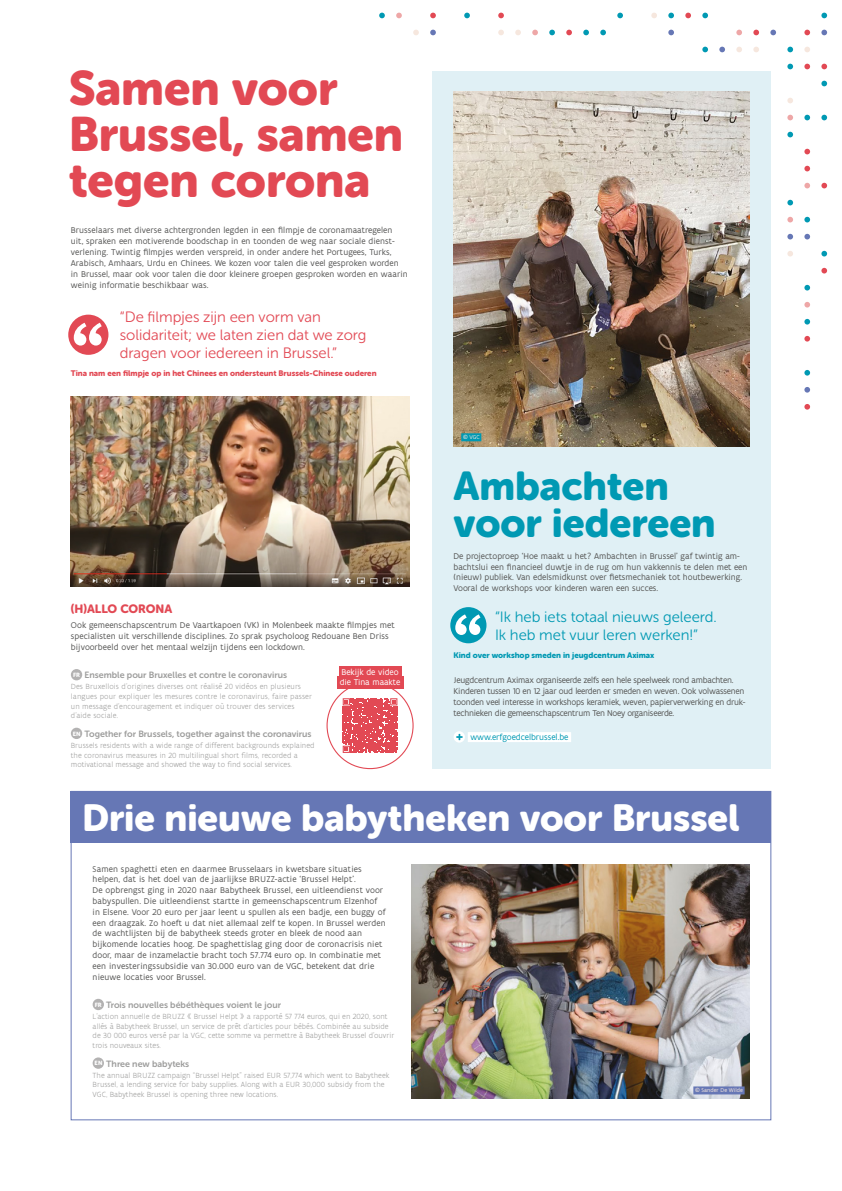
<style>
.page{position:relative;width:842px;height:1191px;background:#fff}
.page>*{position:absolute;margin:0;border:0;box-sizing:border-box;transform-origin:0 0}
.t1{font:48px/46px "Museo Sans Rounded 900";color:#e24954}
.t2{font:40px/37px "Museo Sans Rounded 900";color:#0099b3}
.t3{font:37.5px "Museo Sans Rounded 900";color:#fff}
.t4{font:15px/18px "Museo Sans Rounded 300";color:#e24954}
.t5{font:15px/18px "Museo Sans Rounded 300";color:#0099b3}
.t6{font:12px "Museo Sans Rounded 900";color:#e24954}
.t7{font:9px/10.8px "Flanders Art Sans";letter-spacing:.01em;color:#575756}
.t8{font:9px/10.8px "Flanders Art Sans";letter-spacing:-.025em;color:#575756}
.t9{font:9px "Museo Sans Rounded 700";color:#9d9d9c}
.t10{font:9px "Flanders Art Sans";color:#fff}
.t11{font:9px "Flanders Art Sans";color:#0099b3}
.t12{font:300 8px/9.6px "Flanders Art Sans";color:#9d9d9c}
.t13{font:8px "Museo Sans Rounded 900";color:#e24954}
.t14{font:8px "Museo Sans Rounded 900";color:#0099b3}
.t15{font:6px "Flanders Art Sans";color:#f6e7de}
.s1{font-family:"Museo Sans Rounded 900";font-size:6px;color:#fff}
</style>
<div class="page">
<div style="left:71px;top:669px;width:11px;height:11px;background:#b3b2b2;border-radius:50%"></div>
<div style="left:71px;top:727px;width:11px;height:12px;background:#b3b2b2;border-radius:50%"></div>
<svg style="left:343px;top:698px;width:54px;height:55px;background:#e45a64"></svg>
<div style="left:337px;top:676px;width:66px;height:12px;background:#e24954"></div>
<div style="left:339px;top:666px;width:62px;height:12px;background:#e24954"></div>
<img style="left:71px;top:396px;width:339px;height:190px">
<div style="left:432px;top:71px;width:339px;height:697px;background:#e0f0f5"></div>
<div style="left:468px;top:732px;width:103px;height:10px;background:#fff"></div>
<div style="left:454px;top:731px;width:11px;height:11px;background:#fff;border-radius:50%"></div>
<svg style="left:456px;top:734px;width:7px;height:6px"></svg>
<img style="left:454px;top:91px;width:296px;height:356px">
<div style="left:93px;top:998px;width:11px;height:12px;background:#b3b2b2;border-radius:50%"></div>
<div style="left:93px;top:1057px;width:11px;height:11px;background:#b3b2b2;border-radius:50%"></div>
<div style="left:461px;top:433px;width:20px;height:8px;background:#0099b3"></div>
<div style="left:71px;top:791px;width:700px;height:51px;background:#6677b5"></div>
<img style="left:411px;top:865px;width:339px;height:233px">
<div style="left:693px;top:1086px;width:52px;height:8px;background:#6677b5"></div>
<div style="left:68px;top:315px;width:40px;height:40px;background:#e24954;border-radius:50%"></div>
<svg style="left:74px;top:323px;width:28px;height:22px"></svg>
<div style="left:450px;top:607px;width:36px;height:36px;background:#0099b3;border-radius:50%"></div>
<svg style="left:455px;top:614px;width:25px;height:21px"></svg>
<svg style="left:804px;top:404px;width:6px;height:5px"></svg>
<svg style="left:804px;top:115px;width:6px;height:5px"></svg>
<svg style="left:804px;top:319px;width:6px;height:5px"></svg>
<svg style="left:804px;top:47px;width:6px;height:5px"></svg>
<svg style="left:804px;top:183px;width:6px;height:5px"></svg>
<svg style="left:804px;top:387px;width:6px;height:5px"></svg>
<svg style="left:804px;top:285px;width:6px;height:5px"></svg>
<svg style="left:804px;top:149px;width:6px;height:5px"></svg>
<svg style="left:804px;top:30px;width:6px;height:5px"></svg>
<svg style="left:804px;top:234px;width:6px;height:5px"></svg>
<svg style="left:804px;top:302px;width:6px;height:5px"></svg>
<svg style="left:804px;top:166px;width:6px;height:5px"></svg>
<svg style="left:804px;top:370px;width:6px;height:5px"></svg>
<svg style="left:804px;top:64px;width:6px;height:5px"></svg>
<svg style="left:804px;top:336px;width:6px;height:5px"></svg>
<svg style="left:804px;top:217px;width:6px;height:5px"></svg>
<svg style="left:583px;top:30px;width:6px;height:5px"></svg>
<svg style="left:668px;top:30px;width:6px;height:5px"></svg>
<svg style="left:736px;top:30px;width:6px;height:5px"></svg>
<svg style="left:532px;top:30px;width:6px;height:5px"></svg>
<svg style="left:600px;top:30px;width:6px;height:5px"></svg>
<svg style="left:498px;top:30px;width:6px;height:5px"></svg>
<svg style="left:430px;top:30px;width:6px;height:5px"></svg>
<svg style="left:753px;top:30px;width:6px;height:5px"></svg>
<svg style="left:549px;top:30px;width:6px;height:5px"></svg>
<svg style="left:413px;top:30px;width:6px;height:5px"></svg>
<svg style="left:515px;top:30px;width:6px;height:5px"></svg>
<svg style="left:770px;top:30px;width:6px;height:5px"></svg>
<svg style="left:566px;top:30px;width:6px;height:5px"></svg>
<svg style="left:787px;top:200px;width:6px;height:5px"></svg>
<svg style="left:787px;top:115px;width:6px;height:5px"></svg>
<svg style="left:787px;top:47px;width:6px;height:5px"></svg>
<svg style="left:787px;top:251px;width:6px;height:5px"></svg>
<svg style="left:787px;top:234px;width:6px;height:5px"></svg>
<svg style="left:787px;top:98px;width:6px;height:5px"></svg>
<svg style="left:787px;top:64px;width:6px;height:5px"></svg>
<svg style="left:787px;top:132px;width:6px;height:5px"></svg>
<svg style="left:787px;top:217px;width:6px;height:5px"></svg>
<svg style="left:379px;top:13px;width:6px;height:5px"></svg>
<svg style="left:668px;top:13px;width:6px;height:5px"></svg>
<svg style="left:464px;top:13px;width:6px;height:5px"></svg>
<svg style="left:396px;top:13px;width:6px;height:5px"></svg>
<svg style="left:702px;top:13px;width:6px;height:5px"></svg>
<svg style="left:498px;top:13px;width:6px;height:5px"></svg>
<svg style="left:430px;top:13px;width:6px;height:5px"></svg>
<svg style="left:685px;top:13px;width:6px;height:5px"></svg>
<svg style="left:617px;top:13px;width:6px;height:5px"></svg>
<svg style="left:651px;top:13px;width:6px;height:5px"></svg>
<svg style="left:821px;top:115px;width:6px;height:5px"></svg>
<svg style="left:821px;top:251px;width:6px;height:5px"></svg>
<svg style="left:821px;top:183px;width:6px;height:5px"></svg>
<svg style="left:821px;top:81px;width:6px;height:5px"></svg>
<svg style="left:821px;top:30px;width:6px;height:5px"></svg>
<svg style="left:821px;top:64px;width:6px;height:5px"></svg>
<svg style="left:821px;top:268px;width:6px;height:5px"></svg>
<svg style="left:821px;top:13px;width:6px;height:5px"></svg>
<svg style="left:736px;top:47px;width:6px;height:5px"></svg>
<svg style="left:702px;top:47px;width:6px;height:5px"></svg>
<svg style="left:753px;top:47px;width:6px;height:5px"></svg>
<svg style="left:719px;top:47px;width:6px;height:5px"></svg>
<h1 class="t1" style="left:69px;top:66px;width:336px">Samen voor<br>Brussel, samen tegen corona</h1>
<p class="t7" style="left:71px;top:225px;width:338px">Brusselaars met diverse achtergronden legden in een filmpje de coronamaatregelen<br>uit, spraken een motiverende boodschap in en toonden de weg naar sociale dienst&shy;verlening. Twintig filmpjes werden verspreid, in onder andere het Portugees, Turks, Arabisch, Amhaars, Urdu en Chinees. We kozen voor talen die veel gesproken worden in Brussel, maar ook voor talen die door kleinere groepen gesproken worden en waarin weinig informatie beschikbaar was.</p>
<h3 class="t4" style="left:120px;top:308px;width:248px">“De filmpjes zijn een vorm van solidariteit; we laten zien dat we zorg dragen voor iedereen in Brussel.”</h3>
<p class="t13" style="left:71px;top:368px;width:307px">Tina nam een filmpje op in het Chinees en ondersteunt Brussels-Chinese ouderen</p>
<h3 class="t6" style="left:71px;top:602px;width:103px">(H)ALLO CORONA</h3>
<p class="t7" style="left:71px;top:620px;width:325px">Ook gemeenschapscentrum De Vaartkapoen (VK) in Molenbeek maakte filmpjes met specialisten uit verschillende disciplines. Zo sprak psycholoog Redouane Ben Driss bijvoorbeeld over het mentaal welzijn tijdens een lockdown.</p>
<p class="t9" style="left:73px;top:670px;width:215px"><span class="s1">FR</span> Ensemble pour Bruxelles et contre le coronavirus</p>
<p class="t12" style="left:71px;top:682px;width:243px">Des Bruxellois d’origines diverses ont réalisé 20 vidéos en plusieurs langues pour expliquer les mesures contre le coronavirus, faire passer un message d’encouragement et indiquer où trouver des services d’aide sociale.</p>
<p class="t9" style="left:73px;top:729px;width:240px"><sup>EN</sup> Together for Brussels, together against the coronavirus</p>
<p class="t12" style="left:71px;top:741px;width:245px">Brussels residents with a wide range of different backgrounds explained the coronavirus measures in 20 multilingual short films, recorded a motivational message and showed the way to find social services.</p>
<p class="t10" style="left:341px;top:667px;width:59px">Bekijk de video</p>
<p class="t10" style="left:340px;top:676px;width:62px">die Tina maakte</p>
<p class="t15" style="left:463px;top:433px;width:18px">© VGC</p>
<h2 class="t2" style="left:454px;top:467px;width:264px">Ambachten voor iedereen</h2>
<p class="t7" style="left:454px;top:550px;width:295px">De projectoproep ‘Hoe maakt u het? Ambachten in Brussel’ gaf twintig am&shy;bachtslui een financieel duwtje in de rug om hun vakkennis te delen met een (nieuw) publiek. Van edelsmidkunst over fietsmechaniek tot houtbewerking.<br>Vooral de workshops voor kinderen waren een succes.</p>
<h3 class="t5" style="left:495px;top:608px;width:223px">“Ik heb iets totaal nieuws geleerd.<br>Ik heb met vuur leren werken!”</h3>
<p class="t14" style="left:454px;top:650px;width:202px">Kind over workshop smeden in jeugdcentrum Aximax</p>
<p class="t8" style="left:454px;top:675px;width:293px">Jeugdcentrum Aximax organiseerde zelfs een hele speelweek rond ambachten.<br>Kinderen tussen 10 en 12 jaar oud leerden er smeden en weven. Ook volwassenen toonden veel interesse in workshops keramiek, weven, papierverwerking en druk&shy;technieken die gemeenschapscentrum Ten Noey organiseerde.</p>
<p class="t11" style="left:470px;top:731px;width:100px">www.erfgoedcelbrussel.be</p>
<h3 class="t3" style="left:82px;top:796px;width:659px">Drie nieuwe babytheken voor Brussel</h3>
<p class="t7" style="left:93px;top:863px;width:294px">Samen spaghetti eten en daarmee Brusselaars in kwetsbare situaties helpen, dat is het doel van de jaarlijkse BRUZZ-actie ‘Brussel Helpt’.<br>De opbrengst ging in 2020 naar Babytheek Brussel, een uitleendienst voor babyspullen. Die uitleendienst startte in gemeenschapscentrum Elzenhof in Elsene. Voor 20 euro per jaar leent u spullen als een badje, een buggy of een draagzak. Zo hoeft u dat niet allemaal zelf te kopen. In Brussel werden de wachtlijsten bij de babytheek steeds groter en bleek de nood aan bijkomende locaties hoog. De spaghettislag ging door de coronacrisis niet door, maar de inzamelactie bracht toch 57.774 euro op. In combinatie met een investeringssubsidie van 30.000 euro van de VGC, betekent dat drie nieuwe locaties voor Brussel.</p>
<p class="t9" style="left:95px;top:1000px;width:188px"><span class="s1">FR</span> Trois nouvelles bébéthèques voient le jour</p>
<p class="t12" style="left:93px;top:1012px;width:303px">L’action annuelle de BRUZZ « Brussel Helpt » a rapporté 57 774 euros, qui en 2020, sont allés à Babytheek Brussel, un service de prêt d’articles pour bébés. Combinée au subside de 30 000 euros versé par la VGC, cette somme va permettre à Babytheek Brussel d’ouvrir trois nouveaux sites.</p>
<p class="t9" style="left:95px;top:1058px;width:96px"><sup>EN</sup> Three new babyteks</p>
<p class="t12" style="left:93px;top:1070px;width:298px">The annual BRUZZ campaign “Brussel Helpt” raised EUR 57,774 which went to Babytheek<br>Brussel, a lending service for baby supplies. Along with a EUR 30,000 subsidy from the<br>VGC, Babytheek Brussel is opening three new locations.</p>
<p class="t15" style="left:695px;top:1086px;width:49px">© Sander De Wilde</p>
</div>
